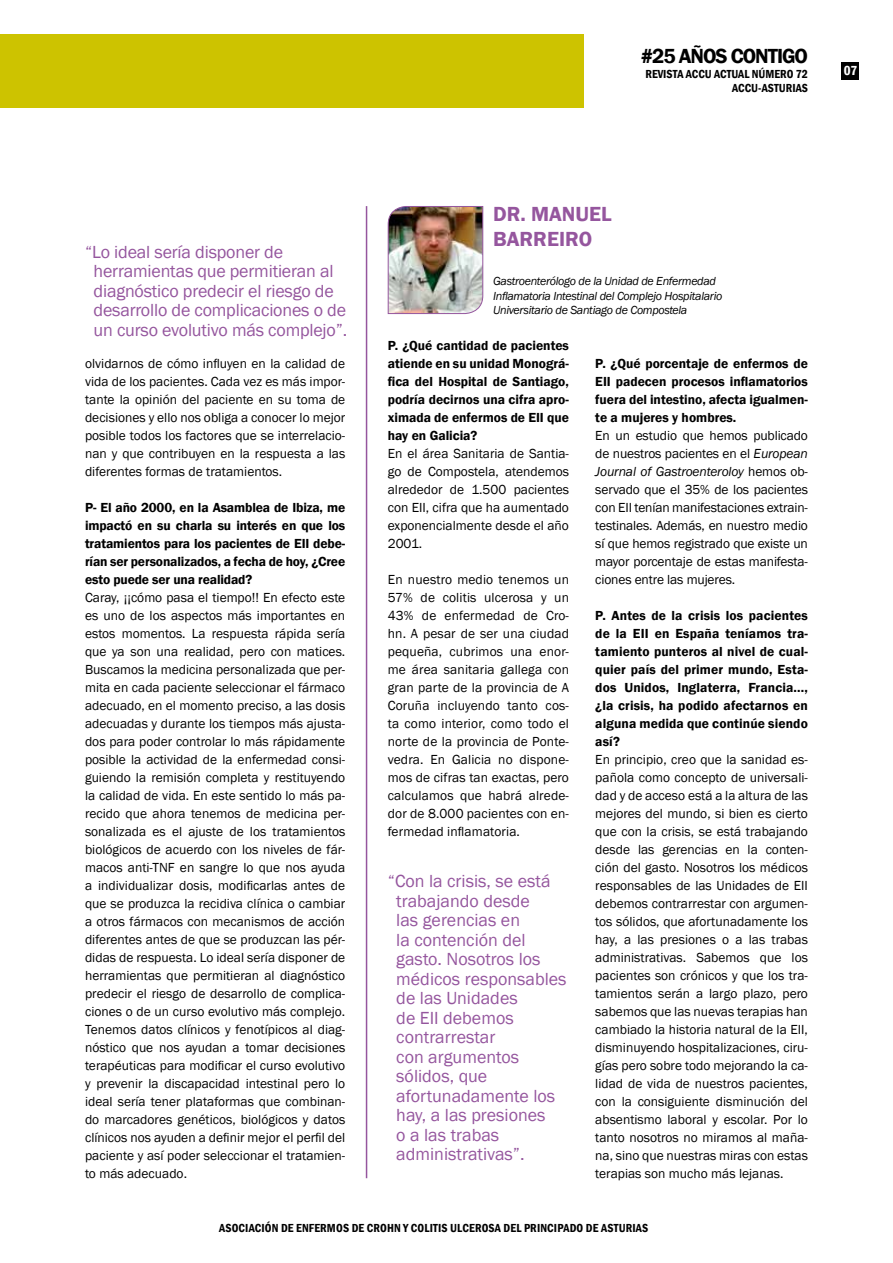
<style>
.page{position:relative;width:893px;height:1263px;background:#fff}
.page>*{position:absolute;margin:0;border:0;box-sizing:border-box;transform-origin:0 0}
.t1{font:600 21px "Franklin Gothic";color:#95569e}
.t2{font:600 21px "Franklin Gothic";color:#000}
.t3{font:18px/19.5px "Franklin Gothic";color:#95569e}
.t4{font:13.5px/18px "Franklin Gothic";color:#000;text-align:justify}
.t5{font:600 13.5px/18px "Franklin Gothic";color:#000;text-align:justify}
.t6{font:600 condensed 13.5px "Franklin Gothic";color:#fff}
.t7{font:italic 12px/14.4px "Franklin Gothic";letter-spacing:-.025em;color:#000}
.t8{font:600 condensed 12px/14.4px "Franklin Gothic";letter-spacing:.01em;color:#000;text-align:right}
.s1{font-style:italic}
</style>
<div class="page">
<div style="left:0;top:34px;width:584px;height:73px;background:#cdc300"></div>
<div style="left:842px;top:62px;width:17px;height:17px;background:#000"></div>
<img style="left:387px;top:206px;width:97px;height:108px">
<hr style="left:366px;top:206px;width:1px;height:972px;background:#95569e">
<h1 class="t2" style="left:641px;top:44px;width:51px">#25 años</h1>
<h1 class="t2" style="left:731px;top:44px;width:12px">contigo</h1>
<p class="t8" style="left:645px;top:66px;width:164px">REVISTA ACCU ACTUAL NÚMERO 72<br>ACCU-ASTURIAS</p>
<p class="t6" style="left:844px;top:62px;width:15px">07</p>
<h2 class="t3" style="left:94px;top:242px;width:255px;text-indent:-8px">“Lo ideal sería disponer de herramientas que permitieran al diagnóstico predecir el riesgo de desarrollo de complicaciones o de un curso evolutivo más complejo”.</h2>
<p class="t4" style="left:85px;top:355px;width:262px">olvidarnos de cómo influyen en la calidad de vida de los pacientes. Cada vez es más impor&shy;tante la opinión del paciente en su toma de decisiones y ello nos obliga a conocer lo mejor posible todos los factores que se interrelacio&shy;nan y que contribuyen en la respuesta a las diferentes formas de tratamientos.</p>
<p class="t5" style="left:85px;top:499px;width:262px">P- El año 2000, en la Asamblea de Ibiza, me impactó en su charla su interés en que los tratamientos para los pacientes de EII debe&shy;rían ser personalizados, a fecha de hoy, ¿Cree esto puede ser una realidad?</p>
<p class="t4" style="left:85px;top:589px;width:262px">Caray, ¡¡cómo pasa el tiempo!! En efecto este es uno de los aspectos más importantes en estos momentos. La respuesta rápida sería que ya son una realidad, pero con matices.<br>Buscamos la medicina personalizada que per&shy;mita en cada paciente seleccionar el fármaco adecuado, en el momento preciso, a las dosis adecuadas y durante los tiempos más ajusta&shy;dos para poder controlar lo más rápidamente posible la actividad de la enfermedad consi&shy;guiendo la remisión completa y restituyendo la calidad de vida. En este sentido lo más pa&shy;recido que ahora tenemos de medicina per&shy;sonalizada es el ajuste de los tratamientos biológicos de acuerdo con los niveles de fár&shy;macos anti-TNF en sangre lo que nos ayuda a individualizar dosis, modificarlas antes de que se produzca la recidiva clínica o cambiar a otros fármacos con mecanismos de acción diferentes antes de que se produzcan las pér&shy;didas de respuesta. Lo ideal sería disponer de herramientas que permitieran al diagnóstico predecir el riesgo de desarrollo de complica&shy;ciones o de un curso evolutivo más complejo.<br>Tenemos datos clínicos y fenotípicos al diag&shy;nóstico que nos ayudan a tomar decisiones terapéuticas para modificar el curso evolutivo y prevenir la discapacidad intestinal pero lo ideal sería tener plataformas que combinan&shy;do marcadores genéticos, biológicos y datos clínicos nos ayuden a definir mejor el perfil del paciente y así poder seleccionar el tratamien&shy;to más adecuado.</p>
<h1 class="t1" style="left:493px;top:201px;width:70px">Dr. Manue</h1>
<h1 class="t1" style="left:601px;top:201px;width:12px">l</h1>
<h1 class="t1" style="left:493px;top:226px;width:14px">Barreiro</h1>
<p class="t7" style="left:493px;top:274px;width:231px">Gastroenterólogo de la Unidad de Enfermedad<br>Inflamatoria Intestinal del Complejo Hospitalario<br>Universitario de Santiago de Compostela</p>
<p class="t5" style="left:388px;top:337px;width:183px">P. ¿Qué cantidad de pacientes atiende en su unidad Monográ&shy;fica del Hospital de Santiago, podría decirnos una cifra apro&shy;ximada de enfermos de EII que hay en Galicia?</p>
<p class="t4" style="left:388px;top:445px;width:183px">En el área Sanitaria de Santia&shy;go de Compostela, atendemos alrededor de 1.500 pacientes con EII, cifra que ha aumentado exponencialmente desde el año 2001.</p>
<p class="t4" style="left:388px;top:571px;width:183px">En nuestro medio tenemos un 57% de colitis ulcerosa y un 43% de enfermedad de Cro&shy;hn. A pesar de ser una ciudad pequeña, cubrimos una enor&shy;me área sanitaria gallega con gran parte de la provincia de A Coruña incluyendo tanto cos&shy;ta como interior, como todo el norte de la provincia de Ponte&shy;vedra. En Galicia no dispone&shy;mos de cifras tan exactas, pero calculamos que habrá alrede&shy;dor de 8.000 pacientes con en&shy;fermedad inflamatoria.</p>
<p class="t5" style="left:595px;top:355px;width:214px">P. ¿Qué porcentaje de enfermos de EII padecen procesos inflamatorios fuera del intestino, afecta igualmen&shy;te a mujeres y hombres.</p>
<p class="t4" style="left:595px;top:427px;width:214px">En un estudio que hemos publicado de nuestros pacientes en el <span class="s1">European Journal of Gastroenteroloy</span> hemos ob&shy;servado que el 35% de los pacientes con EII tenían manifestaciones extrain&shy;testinales. Además, en nuestro medio sí que hemos registrado que existe un mayor porcentaje de estas manifesta&shy;ciones entre las mujeres.</p>
<p class="t5" style="left:595px;top:607px;width:214px">P. Antes de la crisis los pacientes de la EII en España teníamos tra&shy;tamiento punteros al nivel de cual&shy;quier país del primer mundo, Esta&shy;dos Unidos, Inglaterra, Francia..., ¿la crisis, ha podido afectarnos en alguna medida que continúe siendo así?</p>
<p class="t4" style="left:595px;top:751px;width:214px">En principio, creo que la sanidad es&shy;pañola como concepto de universali&shy;dad y de acceso está a la altura de las mejores del mundo, si bien es cierto que con la crisis, se está trabajando desde las gerencias en la conten&shy;ción del gasto. Nosotros los médicos responsables de las Unidades de EII debemos contrarrestar con argumen&shy;tos sólidos, que afortunadamente los hay, a las presiones o a las trabas administrativas. Sabemos que los pacientes son crónicos y que los tra&shy;tamientos serán a largo plazo, pero sabemos que las nuevas terapias han cambiado la historia natural de la EII, disminuyendo hospitalizaciones, ciru&shy;gías pero sobre todo mejorando la ca&shy;lidad de vida de nuestros pacientes, con la consiguiente disminución del absentismo laboral y escolar. Por lo tanto nosotros no miramos al maña&shy;na, sino que nuestras miras con estas terapias son mucho más lejanas.</p>
<p class="t3" style="left:396px;top:872px;width:172px;text-indent:-8px">“Con la crisis, se está trabajando desde<br>las gerencias en<br>la contención del gasto. Nosotros los médicos responsables de las Unidades<br>de EII debemos contrarrestar<br>con argumentos sólidos, que afortunadamente los hay, a las presiones<br>o a las trabas administrativas”.</p>
<p class="t8" style="left:219px;top:1221px;width:431px">ASOCIACIÓN DE ENFERMOS DE CROH N Y COLITIS ULCEROSA DEL PRINCIPADO DE ASTURIAS</p>
</div>
